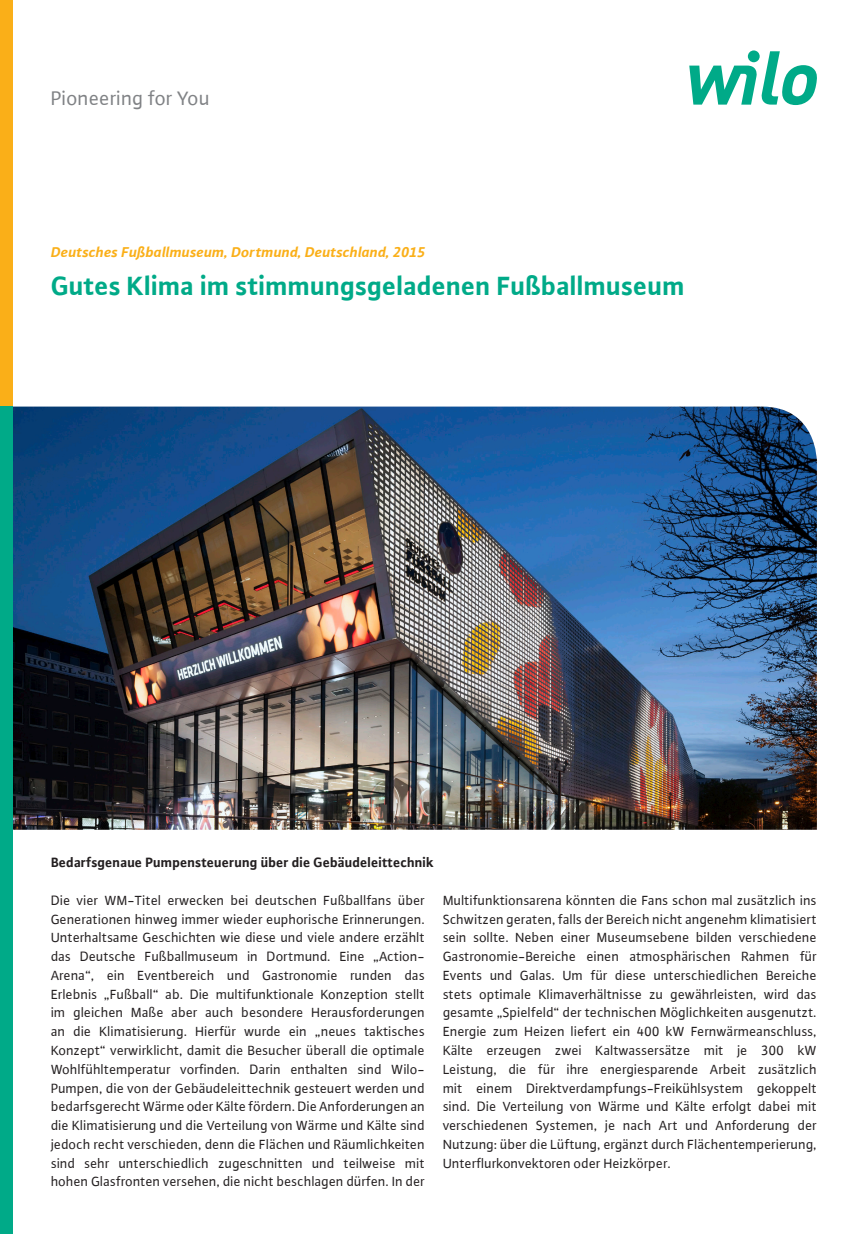
<style>
.page{position:relative;width:868px;height:1234px;background:#fff}
.page>*{position:absolute;margin:0;border:0;box-sizing:border-box;transform-origin:0 0}
.t1{font:700 27.75px "WILO Plus Global";color:#0a8}
.t2{font:21px "WILO Plus Global";color:#808285}
.t3{font:italic 700 15px "WILO Plus Global";color:#faaf18}
.t4{font:14.25px/18.8px "WILO Plus Global";color:#231f20;text-align:justify}
.t5{font:700 14.25px "WILO Plus FM";color:#231f20}
</style>
<div class="page">
<div style="left:0;top:0;width:13px;height:406px;background:#faaf18"></div>
<svg style="left:689px;top:51px;width:127px;height:54px"></svg>
<div style="left:747px;top:50px;width:12px;height:12px;background:#0a8;border-radius:50%"></div>
<img style="left:13px;top:406px;width:803px;height:423px">
<div style="left:0;top:406px;width:13px;height:827px;background:#0a8"></div>
<h2 class="t2" style="left:51px;top:85px;width:161px">Pioneering for You</h2>
<p class="t3" style="left:51px;top:243px;width:376px">Deutsches Fußballmuseum, Dortmund, Deutschland, 2015</p>
<h1 class="t1" style="left:51px;top:269px;width:635px">Gutes Klima im stimmungsgeladenen Fußballmuseum</h1>
<p class="t5" style="left:51px;top:852px;width:384px">Bedarfsgenaue Pumpensteuerung über die Gebäudeleittechnik</p>
<p class="t4" style="left:51px;top:890px;width:375px">Die vier WM-Titel erwecken bei deutschen Fußballfans über Generationen hinweg immer wieder euphorische Erinnerungen.<br>Unterhaltsame Geschichten wie diese und viele andere erzählt das Deutsche Fußballmuseum in Dortmund. Eine „Action-Arena“, ein Eventbereich und Gastronomie runden das Erlebnis „Fußball“ ab. Die multifunktionale Konzeption stellt im gleichen Maße aber auch besondere Herausforderungen an die Klimatisierung. Hierfür wurde ein „neues taktisches Konzept“ verwirklicht, damit die Besucher überall die optimale Wohlfühltemperatur vorfinden. Darin enthalten sind Wilo-Pumpen, die von der Gebäudeleittechnik gesteuert werden und bedarfsgerecht Wärme oder Kälte fördern. Die Anforderungen an die Klimatisierung und die Verteilung von Wärme und Kälte sind jedoch recht verschieden, denn die Flächen und Räumlichkeiten sind sehr unterschiedlich zugeschnitten und teilweise mit hohen Glasfronten versehen, die nicht beschlagen dürfen. In der</p>
<p class="t4" style="left:443px;top:890px;width:375px">Multifunktionsarena könnten die Fans schon mal zusätzlich ins Schwitzen geraten, falls der Bereich nicht angenehm klimatisiert sein sollte. Neben einer Museumsebene bilden verschiedene Gastronomie-Bereiche einen atmosphärischen Rahmen für Events und Galas. Um für diese unterschiedlichen Bereiche stets optimale Klimaverhältnisse zu gewährleisten, wird das gesamte „Spielfeld“ der technischen Möglichkeiten ausgenutzt.<br>Energie zum Heizen liefert ein 400 kW Fernwärmeanschluss, Kälte erzeugen zwei Kaltwassersätze mit je 300 kW Leistung, die für ihre energiesparende Arbeit zusätzlich mit einem Direktverdampfungs-Freikühlsystem gekoppelt sind. Die Verteilung von Wärme und Kälte erfolgt dabei mit verschiedenen Systemen, je nach Art und Anforderung der Nutzung: über die Lüftung, ergänzt durch Flächentemperierung, Unterflurkonvektoren oder Heizkörper.</p>
</div>
